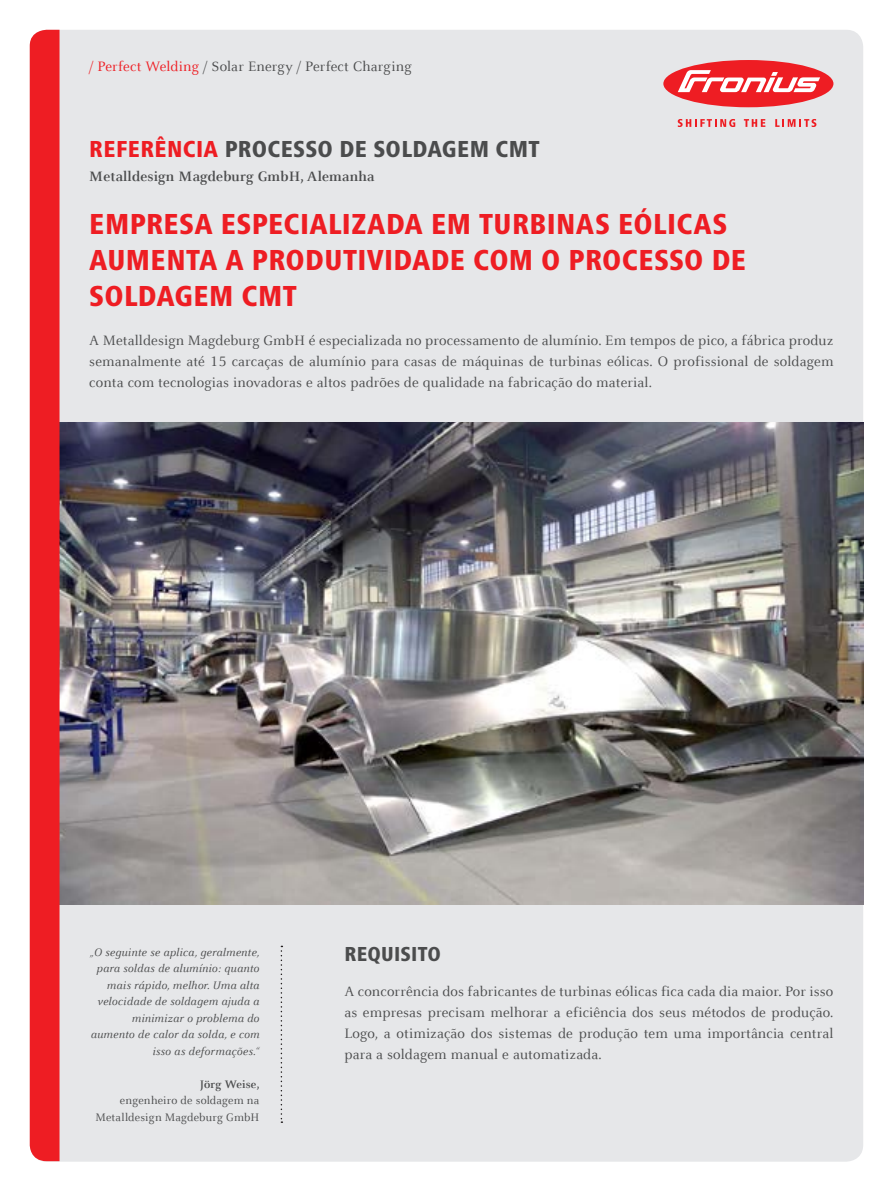
<style>
.page{position:relative;width:893px;height:1191px;background:#fff}
.page>*{position:absolute;margin:0;border:0;box-sizing:border-box;transform-origin:0 0}
.t1{font:800 condensed 30px "Frutiger Next LTW1 G";letter-spacing:.01em;color:#ee1d23}
.t2{font:800 condensed 24px "Frutiger Next LTW1 G";letter-spacing:.015em;color:#ee1d23}
.t3{font:800 condensed 24px "Frutiger Next LTW1 G";letter-spacing:.01em;color:#4b4c4d}
.t4{font:800 condensed 21px "Frutiger Next LTW1 G";letter-spacing:.01em;color:#4b4c4d}
.t5{font:15px/21px "Celeste Offc Pro";letter-spacing:.01em;color:#4b4c4d;text-align:justify}
.t6{font:700 15px "Celeste Offc Pro";letter-spacing:.01em;color:#4b4c4d}
.t7{font:italic 12px/16.5px "Celeste Offc Pro";letter-spacing:.02em;color:#4b4c4d;text-align:right}
.t8{font:12px/16.5px "Celeste Offc Pro";letter-spacing:.01em;color:#4b4c4d;text-align:right}
.t9{font:700 12px "Celeste Offc Pro";letter-spacing:.01em;color:#4b4c4d}
.s1{color:#ee1d23}
.s2{color:#4b4c4d}
</style>
<div class="page">
<div style="left:30px;top:30px;width:833px;height:1131px;background:#e6e7e9;border-radius:17px"></div>
<div style="left:663px;top:60px;width:170px;height:47px;background:#ee1d23;border-radius:50%"></div>
<svg style="left:678px;top:70px;width:142px;height:22px"></svg>
<svg style="left:678px;top:119px;width:57px;height:8px"></svg>
<svg style="left:744px;top:119px;width:21px;height:8px"></svg>
<svg style="left:775px;top:119px;width:41px;height:8px"></svg>
<img style="left:60px;top:422px;width:803px;height:483px">
<div style="left:30px;top:30px;width:30px;height:1131px;background:#ee1d23"></div>
<svg style="left:281px;top:945px;width:1px;height:178px"></svg>
<p class="t5" style="left:89px;top:56px;width:324px"><span class="s1">/ Perfect Welding</span> / Solar Energy / Perfect Charging</p>
<h2 class="t2" style="left:89px;top:136px;width:163px">REFERÊNCIA <span class="s2">PROCESSO</span></h2>
<h2 class="t3" style="left:339px;top:136px;width:202px">DE SOLDAGEM CMT</h2>
<p class="t6" style="left:89px;top:167px;width:287px">Metalldesign Magdeburg GmbH, Alemanha</p>
<h1 class="t1" style="left:89px;top:207px;width:58px">EMPRESA</h1>
<h1 class="t1" style="left:221px;top:207px;width:16px">ESPECIA</h1>
<h1 class="t1" style="left:328px;top:207px;width:235px">LIZADA EM TURBINAS</h1>
<h1 class="t1" style="left:618px;top:207px;width:65px">EÓLICAS</h1>
<h1 class="t1" style="left:89px;top:243px;width:79px">AUMENTA</h1>
<h1 class="t1" style="left:226px;top:243px;width:361px">APRODUTIVIDADE COM O PROCESSO</h1>
<h1 class="t1" style="left:712px;top:243px;width:32px">DE</h1>
<h1 class="t1" style="left:89px;top:279px;width:209px">SOLDAGEM CMT</h1>
<p class="t5" style="left:89px;top:329px;width:746px">A Metalldesign Magdeburg GmbH é especializada no processamento de alumínio. Em tempos de pico, a fábrica produz semanalmente até 15 carcaças de alumínio para casas de máquinas de turbinas eólicas. O profissional de soldagem conta com tecnologias inovadoras e altos padrões de qualidade na fabricação do material.</p>
<p class="t7" style="left:90px;top:943px;width:171px">„O seguinte se aplica, geralmente, para soldas de alumínio: quanto mais rápido, melhor. Uma alta velocidade de soldagem ajuda a minimizar o problema do aumento de calor da solda, e com isso as deformações.“</p>
<p class="t9" style="left:200px;top:1076px;width:61px">Jörg Weise,</p>
<p class="t8" style="left:96px;top:1092px;width:165px">engenheiro de soldagem na<br>Metalldesign Magdeburg GmbH</p>
<h3 class="t4" style="left:344px;top:942px;width:98px">REQUISITO</h3>
<p class="t5" style="left:344px;top:980px;width:491px">A concorrência dos fabricantes de turbinas eólicas fica cada dia maior. Por isso as empresas precisam melhorar a eficiência dos seus métodos de produção.<br>Logo, a otimização dos sistemas de produção tem uma importância central para a soldagem manual e automatizada.</p>
</div>
